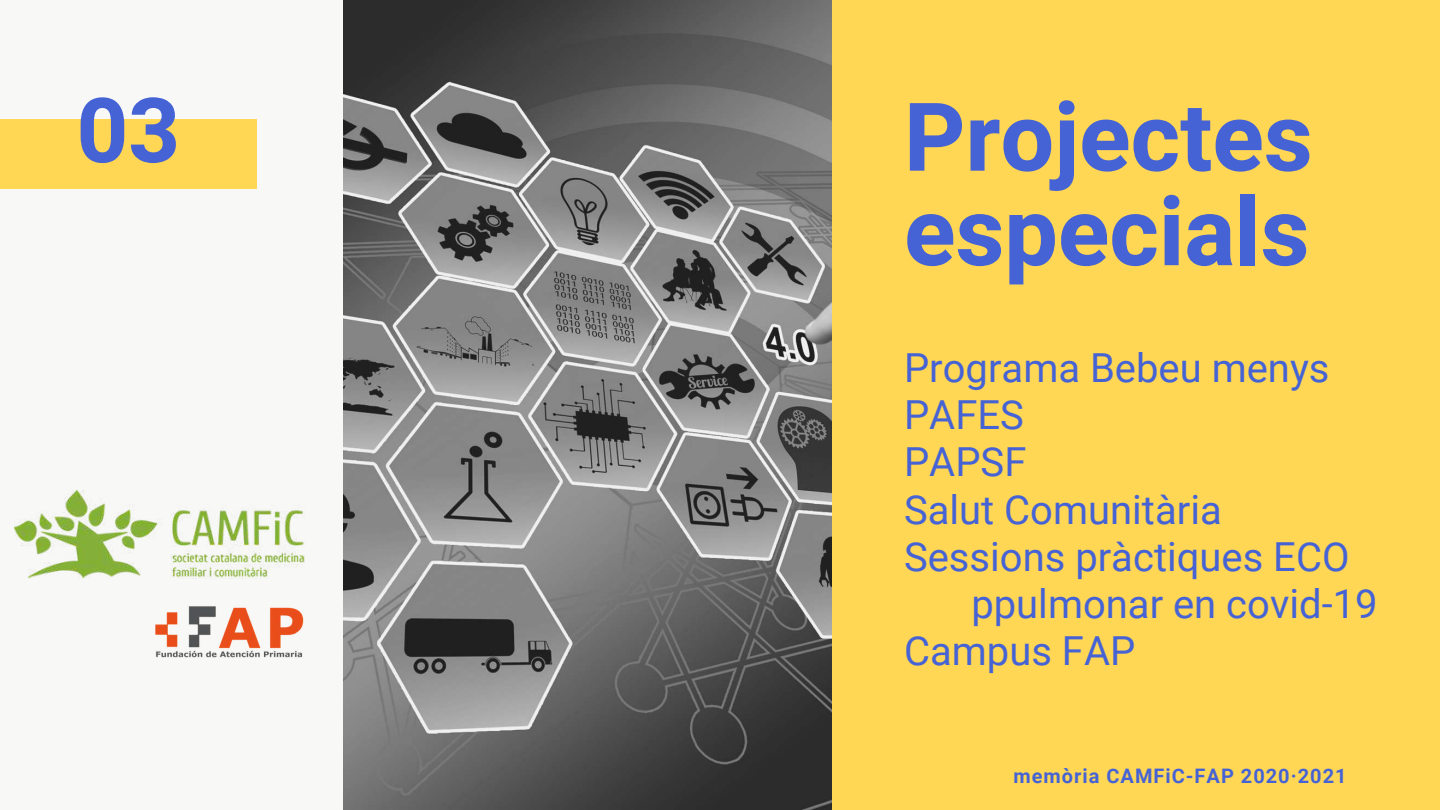
<style>
.page{position:relative;width:1440px;height:810px;background:#f8f8f6}
.page>*{position:absolute;margin:0;border:0;box-sizing:border-box;transform-origin:0 0}
.t1{font:700 95px/94.5px "Heebo";color:#4663d5}
.t2{font:700 90px "Heebo";color:#4663d5}
.t3{font:40px/47.2px "Roboto";color:#4663d5}
.t4{font:700 20px "Roboto";letter-spacing:.05em;color:#4663d5}
.s1{color:#ffd754}
</style>
<div class="page">
<div style="left:0;top:119px;width:256px;height:70px;background:#ffd754"></div>
<img style="left:343px;top:0;width:489px;height:810px">
<div style="left:832px;top:0;width:608px;height:810px;background:#ffd754"></div>
<img style="left:155px;top:606px;width:149px;height:52px">
<img style="left:14px;top:490px;width:291px;height:89px">
<h2 class="t2" style="left:77px;top:68px;width:105px">03</h2>
<h1 class="t1" style="left:904px;top:94px;width:410px">Projectes especials</h1>
<p class="t3" style="left:904px;top:345px;width:475px">Programa Bebeu menys<br>PAFES<br>PAPSF<br>Salut Comunitària<br>Sessions pràctiques ECO <span class="s1">ppp</span>ppulmonar en covid-19<br>Campus FAP</p>
<p class="t4" style="left:1014px;top:764px;width:335px">memòria CAMFiC-FAP 2020·2021</p>
</div>
